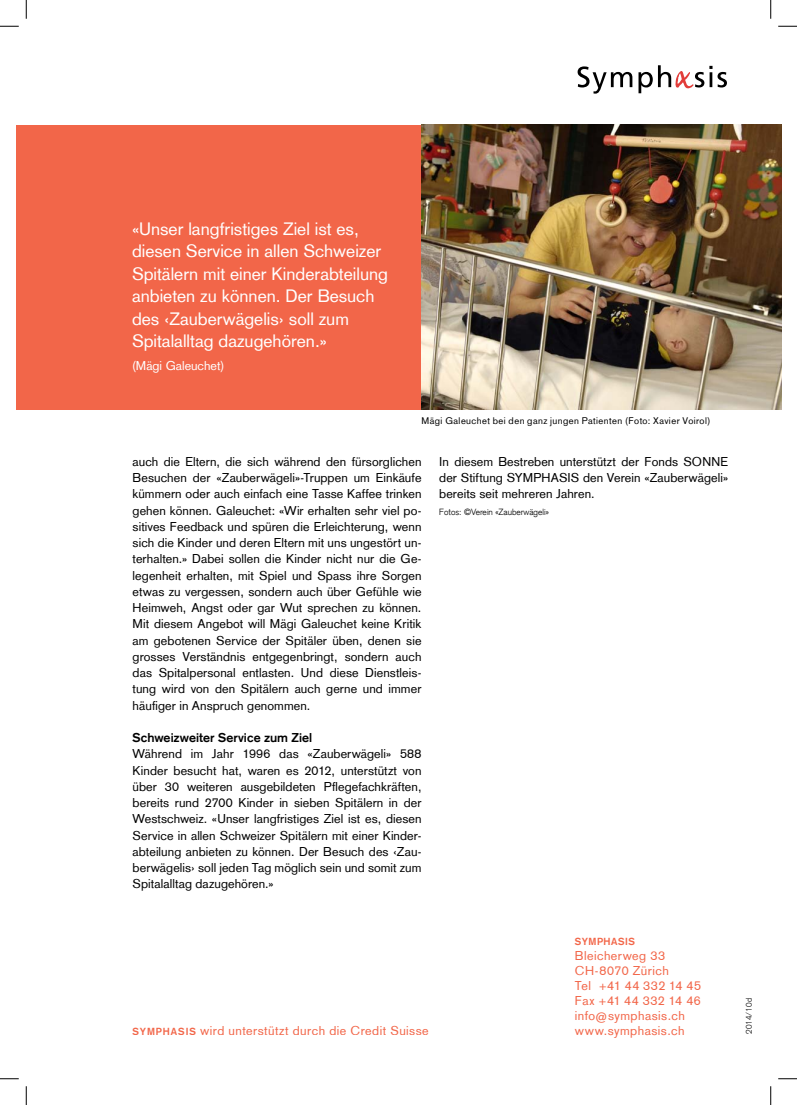
<style>
.page{position:relative;width:797px;height:1105px;background:#fff}
.page>*{position:absolute;margin:0;border:0;box-sizing:border-box;transform-origin:0 0}
.t1{font:17.5px/22.5px "Credit Suisse Type";color:#fff}
.t2{font:12.5px/16.2px "Credit Suisse Type";letter-spacing:.005em;color:#000;text-align:justify}
.t3{font:12.5px/15px "Credit Suisse Type";letter-spacing:.035em;color:#f26649}
.t4{font:700 12.5px "Credit Suisse Type";letter-spacing:.005em;color:#000}
.t5{font:12.5px "Credit Suisse Type";color:#fff}
.t6{font:700 10px "Credit Suisse Type";letter-spacing:.055em;color:#f26649}
.t7{font:9.38px "Credit Suisse Type";letter-spacing:.045em;color:#000}
.t8{font:300 8.75px "Credit Suisse Type";color:#000}
.t9{font:300 8.12px "Credit Suisse Type";letter-spacing:.005em;color:#000}
.s1{font-weight:700;font-size:10px}
</style>
<div class="page">
<svg style="left:577px;top:66px;width:55px;height:28px"></svg>
<svg style="left:638px;top:72px;width:14px;height:21px"></svg>
<svg style="left:658px;top:65px;width:69px;height:24px"></svg>
<div style="left:16px;top:125px;width:405px;height:284px;background:#f26649"></div>
<img style="left:421px;top:125px;width:360px;height:285px">
<svg style="left:0;top:25px;width:19px;height:2px"></svg>
<svg style="left:778px;top:25px;width:19px;height:2px"></svg>
<svg style="left:0;top:1078px;width:19px;height:1px"></svg>
<svg style="left:778px;top:1078px;width:19px;height:1px"></svg>
<svg style="left:25px;top:0;width:2px;height:19px"></svg>
<svg style="left:25px;top:1086px;width:2px;height:19px"></svg>
<svg style="left:770px;top:0;width:1px;height:19px"></svg>
<svg style="left:770px;top:1086px;width:1px;height:19px"></svg>
<h1 class="t1" style="left:132px;top:217px;width:257px">«Unser langfristiges Ziel ist es, diesen Service in allen Schweizer<br>Spitälern mit einer Kinderabteilung anbieten zu können. Der Besuch des ‹Zauberwägelis› soll zum<br>Spitalalltag dazugehören.»</h1>
<p class="t5" style="left:132px;top:358px;width:94px">(Mägi Galeuchet)</p>
<p class="t7" style="left:421px;top:415px;width:290px">Mägi Galeuchet bei den ganz jungen Patienten (Foto: Xavier Voirol)</p>
<p class="t2" style="left:133px;top:453px;width:290px">auch die Eltern, die sich während den fürsorglichen Besuchen der «Zauberwägeli»-Truppen um Einkäufe kümmern oder auch einfach eine Tasse Kaffee trinken gehen können. Galeuchet: «Wir erhalten sehr viel po&shy;sitives Feedback und spüren die Erleichterung, wenn sich die Kinder und deren Eltern mit uns ungestört un&shy;terhalten.» Dabei sollen die Kinder nicht nur die Ge&shy;legenheit erhalten, mit Spiel und Spass ihre Sorgen etwas zu vergessen, sondern auch über Gefühle wie Heimweh, Angst oder gar Wut sprechen zu können.<br>Mit diesem Angebot will Mägi Galeuchet keine Kritik am gebotenen Service der Spitäler üben, denen sie grosses Verständnis entgegenbringt, sondern auch das Spitalpersonal entlasten. Und diese Dienstleis&shy;tung wird von den Spitälern auch gerne und immer häufiger in Anspruch genommen.</p>
<p class="t4" style="left:133px;top:730px;width:181px">Schweizweiter Service zum Ziel</p>
<p class="t2" style="left:133px;top:746px;width:290px">Während im Jahr 1996 das «Zauberwägeli» 588<br>Kinder besucht hat, waren es 2012, unterstützt von über 30 weiteren ausgebildeten Pflegefachkräften, bereits rund 2700 Kinder in sieben Spitälern in der Westschweiz. «Unser langfristiges Ziel ist es, diesen Service in allen Schweizer Spitälern mit einer Kinder&shy;abteilung anbieten zu können. Der Besuch des ‹Zau&shy;berwägelis› soll jeden Tag möglich sein und somit zum Spitalalltag dazugehören.»</p>
<p class="t2" style="left:439px;top:453px;width:290px">In diesem Bestreben unterstützt der Fonds SONNE der Stiftung SYMPHASIS den Verein «Zauberwägeli» bereits seit mehreren Jahren.</p>
<p class="t8" style="left:439px;top:506px;width:111px">Fotos: ©Verein «Zauberwägeli»</p>
<p class="t6" style="left:575px;top:935px;width:62px">SYMPHASIS</p>
<p class="t3" style="left:575px;top:948px;width:128px">Bleicherweg 33<br>CH-8070 Zürich<br>Tel +41 44 332 14 45<br>Fax +41 44 332 14 46 info@symphasis.ch</p>
<p class="t3" style="left:133px;top:1023px;width:298px"><span class="s1">SYMPHASIS</span> wird unterstützt durch die Credit Suisse</p>
<p class="t3" style="left:575px;top:1023px;width:111px">www.symphasis.ch</p>
<p class="t9" style="left:744px;top:1034px;width:38px;rotate:-90deg">2014/10d</p>
</div>
